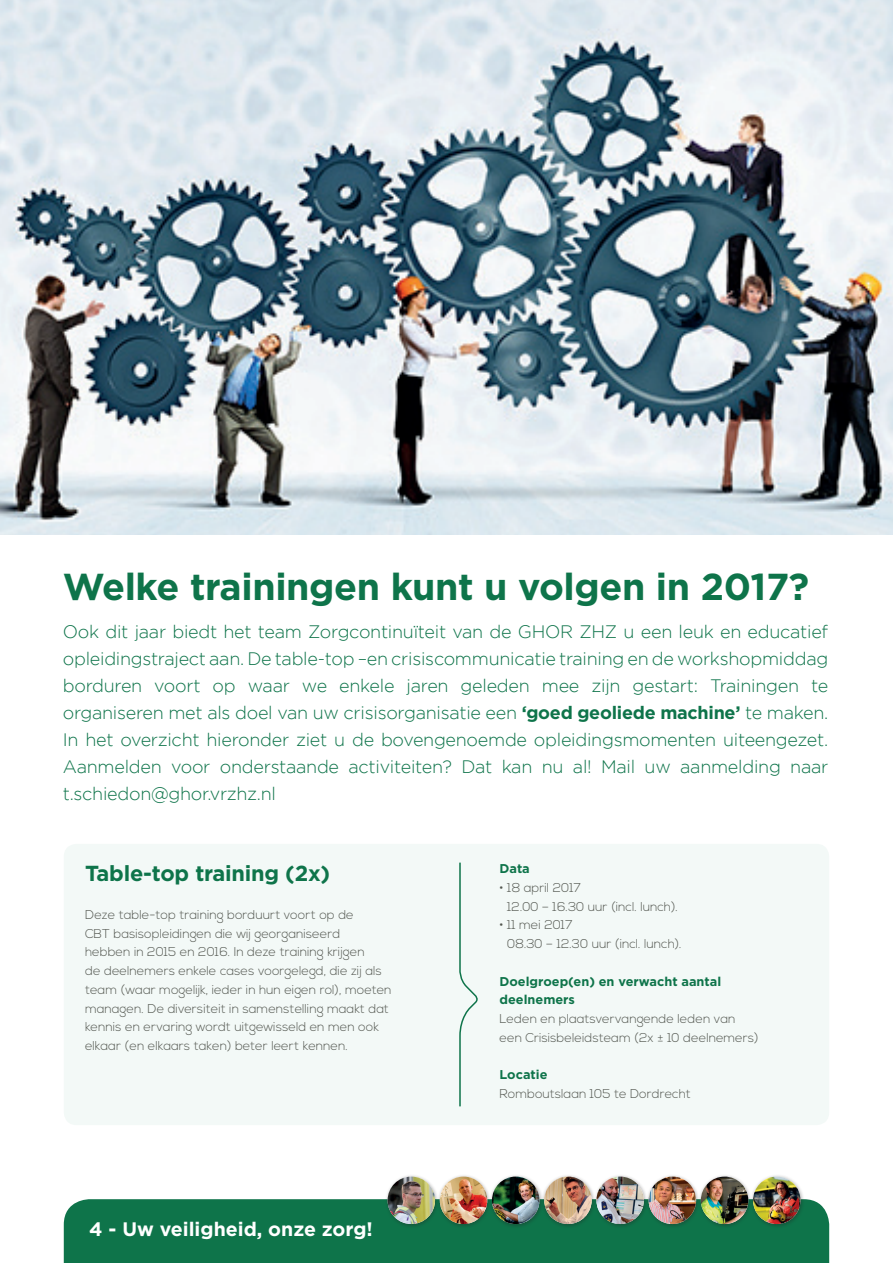
<style>
.page{position:relative;width:893px;height:1263px;background:#fff}
.page>*{position:absolute;margin:0;border:0;box-sizing:border-box;transform-origin:0 0}
.t1{font:700 37.5px "Gotham";letter-spacing:-.01em;color:#0e744a}
.t2{font:700 21.75px "Gotham";letter-spacing:-.01em;color:#0e744a}
.t3{font:700 19.5px "Gotham";color:#fff}
.t4{font:300 18px/27px "Gotham";letter-spacing:-.015em;color:#0e744a;text-align:justify}
.t5{font:300 12.75px/18.8px "Nexa";color:#535750}
.t6{font:700 12.75px/18.8px "Gotham";color:#0e744a}
.s1{font-weight:700}
</style>
<div class="page">
<div style="left:64px;top:844px;width:765px;height:281px;background:#f3f9f7;border-radius:13px"></div>
<div style="left:64px;top:1199px;width:765px;height:64px;background:#0e744a"></div>
<img style="left:0;top:0;width:893px;height:535px">
<svg style="left:459px;top:862px;width:19px;height:245px"></svg>
<div style="left:646px;top:1174px;width:54px;height:54px;background:#231f20;opacity:.35"></div>
<img style="left:649px;top:1176px;width:47px;height:48px;border-radius:24px">
<div style="left:698px;top:1174px;width:54px;height:54px;background:#231f20;opacity:.35"></div>
<img style="left:701px;top:1176px;width:47px;height:48px;border-radius:24px">
<div style="left:594px;top:1174px;width:54px;height:54px;background:#231f20;opacity:.35"></div>
<img style="left:596px;top:1176px;width:48px;height:48px;border-radius:24px">
<div style="left:750px;top:1174px;width:54px;height:54px;background:#231f20;opacity:.35"></div>
<img style="left:753px;top:1176px;width:47px;height:48px;border-radius:24px">
<div style="left:489px;top:1174px;width:54px;height:54px;background:#231f20;opacity:.35"></div>
<img style="left:492px;top:1176px;width:47px;height:48px;border-radius:24px">
<div style="left:437px;top:1174px;width:54px;height:54px;background:#231f20;opacity:.35"></div>
<img style="left:440px;top:1176px;width:47px;height:48px;border-radius:24px">
<div style="left:385px;top:1174px;width:54px;height:54px;background:#231f20;opacity:.35"></div>
<img style="left:388px;top:1176px;width:47px;height:48px;border-radius:24px">
<div style="left:541px;top:1174px;width:54px;height:54px;background:#231f20;opacity:.35"></div>
<img style="left:544px;top:1176px;width:48px;height:48px;border-radius:24px">
<h1 class="t1" style="left:63px;top:565px;width:748px">Welke trainingen kunt u volgen in 2017?</h1>
<p class="t4" style="left:63px;top:617px;width:767px">Ook dit jaar biedt het team Zorgcontinuïteit van de GHOR ZHZ u een leuk en educatief opleidingstraject aan. De table-top –en crisiscommunicatie training en de workshopmiddag borduren voort op waar we enkele jaren geleden mee zijn gestart: Trainingen te organiseren met als doel van uw crisisorganisatie een <span class="s1">‘goed geoliede machine’</span> te maken.<br>In het overzicht hieronder ziet u de bovengenoemde opleidingsmomenten uiteengezet.<br>Aanmelden voor onderstaande activiteiten? Dat kan nu al! Mail uw aanmelding naar t.schiedon@ghor.vrzhz.nl</p>
<h2 class="t2" style="left:85px;top:861px;width:247px">Table-top training (2x)</h2>
<p class="t5" style="left:85px;top:906px;width:308px">Deze table-top training borduurt voort op de<br>CBT basisopleidingen die wij georganiseerd<br>hebben in 2015 en 2016. In deze training krijgen<br>de deelnemers enkele cases voorgelegd, die zij als team (waar mogelijk, ieder in hun eigen rol), moeten managen. De diversiteit in samenstelling maakt dat kennis en ervaring wordt uitgewisseld en men ook elkaar (en elkaars taken) beter leert kennen.</p>
<h3 class="t3" style="left:89px;top:1217px;width:285px">4 - Uw veiligheid, onze zorg!</h3>
<p class="t6" style="left:500px;top:859px;width:32px">Data</p>
<p class="t5" style="left:507px;top:879px;width:172px;text-indent:-8px">• 18 april 2017<br>12.00 – 16.30 uur (incl. lunch).</p>
<p class="t5" style="left:507px;top:916px;width:176px;text-indent:-8px">• 11 mei 2017<br>08.30 – 12.30 uur (incl. lunch).</p>
<p class="t6" style="left:500px;top:971px;width:223px">Doelgroep(en) en verwacht aantal deelnemers</p>
<p class="t5" style="left:500px;top:1010px;width:261px">Leden en plaatsvervangende leden van een Crisisbeleidsteam (2x ± 10 deelnemers)</p>
<p class="t6" style="left:500px;top:1065px;width:49px">Locatie</p>
<p class="t5" style="left:500px;top:1085px;width:193px">Romboutslaan 105 te Dordrecht</p>
</div>
